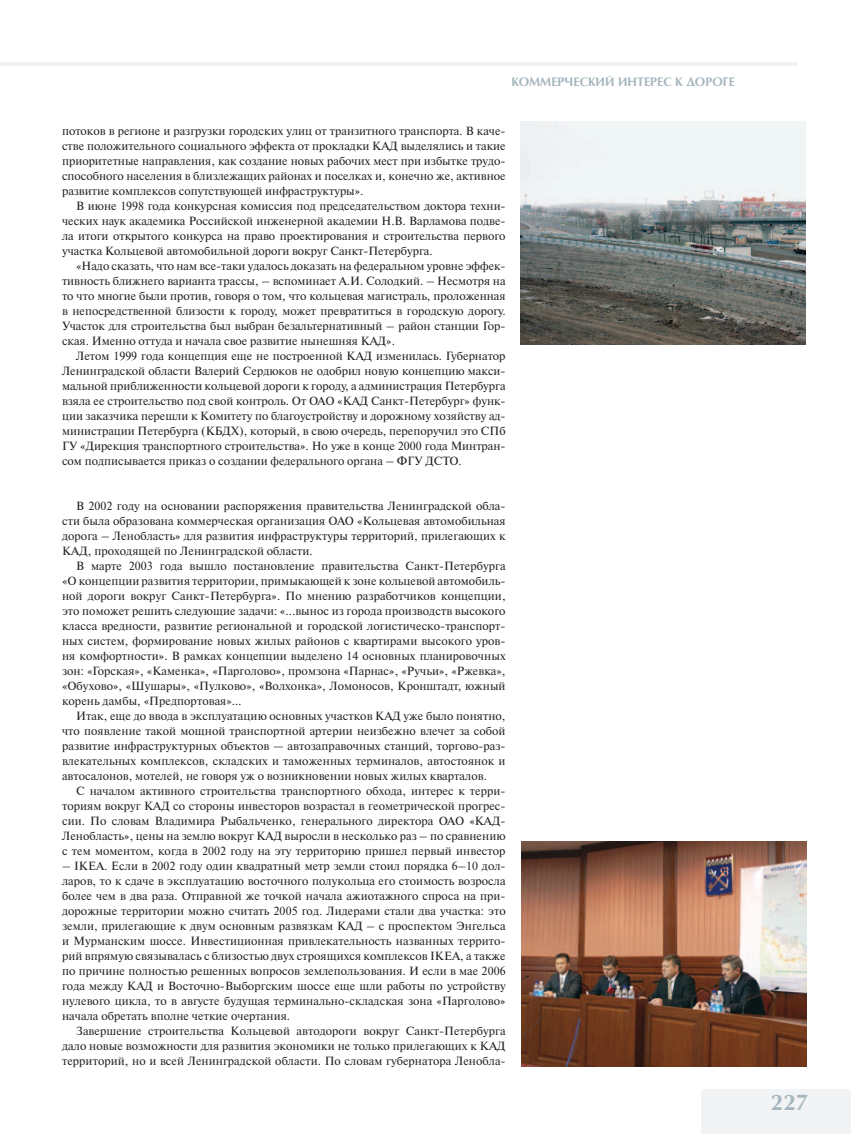
<style>
.page{position:relative;width:851px;height:1134px;background:#fff}
.page>*{position:absolute;margin:0;border:0;box-sizing:border-box;transform-origin:0 0}
.t1{font:700 22.5px "AG Opus High Resolution";color:#a7b6be}
.t2{font:700 12.5px "AG Opus High Resolution";color:#a7b6be}
.Main{font:11.88px/15px "Newton C";letter-spacing:.005em;color:#231f20;text-align:justify}
</style>
<div class="page">
<hr style="left:0;top:62px;width:797px;height:4px;background:#f1f3f4">
<div style="left:701px;top:1089px;width:149px;height:45px;background:#f1f3f4"></div>
<img style="left:520px;top:121px;width:285px;height:224px">
<img style="left:521px;top:841px;width:285px;height:225px">
<p class="t2" style="left:511px;top:74px;width:225px">КОММЕРЧЕСКИЙ ИНТЕРЕС К ДОРОГЕ</p>
<p class="Main" style="left:62px;top:123px;width:445px">потоков в регионе и разгрузки городских улиц от транзитного транспорта. В каче&shy;стве положительного социального эффекта от прокладки КАД выделялись и такие приоритетные направления, как создание новых рабочих мест при избытке трудо&shy;способного населения в близлежащих районах и поселках и, конечно же, активное развитие комплексов сопутствующей инфраструктуры».</p>
<p class="Main" style="left:62px;top:198px;width:445px;text-indent:14px">В июне 1998 года конкурсная комиссия под председательством доктора техни&shy;ческих наук академика Российской инженерной академии Н.В. Варламова подве&shy;ла итоги открытого конкурса на право проектирования и строительства первого участка Кольцевой автомобильной дороги вокруг Санкт-Петербурга.</p>
<p class="Main" style="left:62px;top:258px;width:445px;text-indent:14px">«Надо сказать, что нам все-таки удалось доказать на федеральном уровне эффек&shy;тивность ближнего варианта трассы, – вспоминает А.И. Солодкий. – Несмотря на то что многие были против, говоря о том, что кольцевая магистраль, проложенная в непосредственной близости к городу, может превратиться в городскую дорогу.<br>Участок для строительства был выбран безальтернативный – район станции Гор&shy;ская. Именно оттуда и начала свое развитие нынешняя КАД».</p>
<p class="Main" style="left:62px;top:348px;width:445px;text-indent:14px">Летом 1999 года концепция еще не построенной КАД изменилась. Губернатор Ленинградской области Валерий Сердюков не одобрил новую концепцию макси&shy;мальной приближенности кольцевой дороги к городу, а администрация Петербурга взяла ее строительство под свой контроль. От ОАО «КАД Санкт-Петербург» функ&shy;ции заказчика перешли к Комитету по благоустройству и дорожному хозяйству ад&shy;министрации Петербурга (КБДХ), который, в свою очередь, перепоручил это СПб ГУ «Дирекция транспортного строительства». Но уже в конце 2000 года Минтран&shy;сом подписывается приказ о создании федерального органа – ФГУ ДСТО.</p>
<p class="Main" style="left:62px;top:498px;width:445px;text-indent:14px">В 2002 году на основании распоряжения правительства Ленинградской обла&shy;сти была образована коммерческая организация ОАО «Кольцевая автомобильная дорога – Ленобласть» для развития инфраструктуры территорий, прилегающих к КАД, проходящей по Ленинградской области.</p>
<p class="Main" style="left:62px;top:558px;width:445px;text-indent:14px">В марте 2003 года вышло постановление правительства Санкт-Петербурга «О концепции развития территории, примыкающей к зоне кольцевой автомобиль&shy;ной дороги вокруг Санкт-Петербурга». По мнению разработчиков концепции, это поможет решить следующие задачи: «...вынос из города производств высокого класса вредности, развитие региональной и городской логистическо-транспорт&shy;ных систем, формирование новых жилых районов с квартирами высокого уров&shy;ня комфортности». В рамках концепции выделено 14 основных планировочных зон: «Горская», «Каменка», «Парголово», промзона «Парнас», «Ручьи», «Ржевка», «Обухово», «Шушары», «Пулково», «Волхонка», Ломоносов, Кронштадт, южный корень дамбы, «Предпортовая»…</p>
<p class="Main" style="left:62px;top:708px;width:445px;text-indent:14px">Итак, еще до ввода в эксплуатацию основных участков КАД уже было понятно, что появление такой мощной транспортной артерии неизбежно влечет за собой развитие инфраструктурных объектов — автозаправочных станций, торгово-раз&shy;влекательных комплексов, складских и таможенных терминалов, автостоянок и автосалонов, мотелей, не говоря уж о возникновении новых жилых кварталов.</p>
<p class="Main" style="left:62px;top:783px;width:445px;text-indent:14px">С началом активного строительства транспортного обхода, интерес к терри&shy;ториям вокруг КАД со стороны инвесторов возрастал в геометрической прогрес&shy;сии. По словам Владимира Рыбальченко, генерального директора ОАО «КАД-Ленобласть», цены на землю вокруг КАД выросли в несколько раз – по сравнению с тем моментом, когда в 2002 году на эту территорию пришел первый инвестор</p>
<p class="Main" style="left:62px;top:858px;width:445px">– IKEA. Если в 2002 году один квадратный метр земли стоил порядка 6–10 дол&shy;ларов, то к сдаче в эксплуатацию восточного полукольца его стоимость возросла более чем в два раза. Отправной же точкой начала ажиотажного спроса на при&shy;дорожные территории можно считать 2005 год. Лидерами стали два участка: это земли, прилегающие к двум основным развязкам КАД – с проспектом Энгельса и Мурманским шоссе. Инвестиционная привлекательность названных террито&shy;рий впрямую связывалась с близостью двух строящихся комплексов IKEA, а также по причине полностью решенных вопросов землепользования. И если в мае 2006 года между КАД и Восточно-Выборгским шоссе еще шли работы по устройству нулевого цикла, то в августе будущая терминально-складская зона «Парголово» начала обретать вполне четкие очертания.</p>
<p class="Main" style="left:62px;top:1023px;width:445px;text-indent:14px">Завершение строительства Кольцевой автодороги вокруг Санкт-Петербурга дало новые возможности для развития экономики не только прилегающих к КАД территорий, но и всей Ленинградской области. По словам губернатора Ленобла-</p>
<p class="t1" style="left:770px;top:1089px;width:39px">227</p>
</div>
